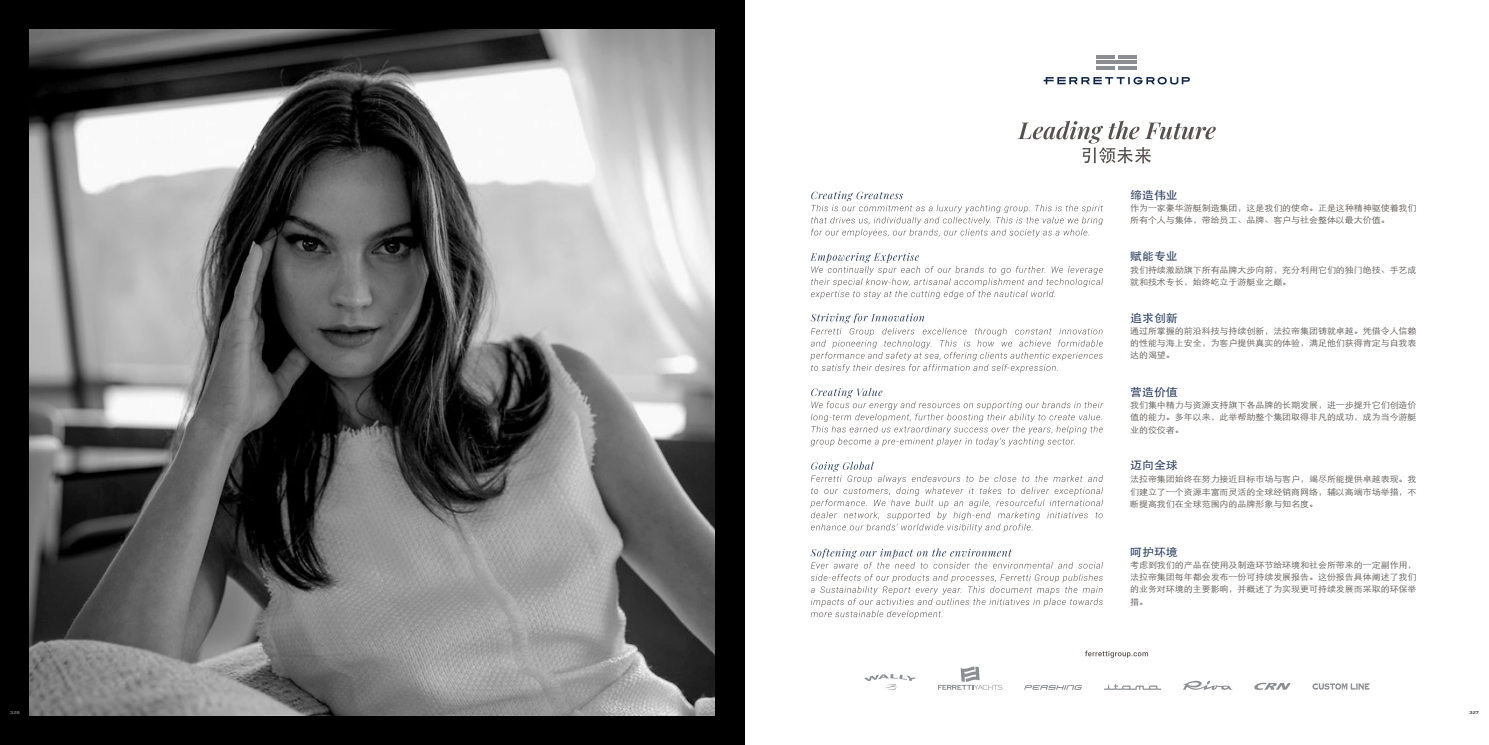
<style>
.page{position:relative;width:1489px;height:745px;background:#fff}
.page>*{position:absolute;margin:0;border:0;box-sizing:border-box;transform-origin:0 0}
.t1{font:500 11.2px "ST Heiti SC";color:#304263;scale:1.07 1}
.t2{font:300 8.4px/12.1px "ST Heiti SC";color:#57514d;text-align:justify;scale:1.07 1}
.t3{font:5.25px "Sweet Sans";color:#a0a3a4}
.t4{font:5.25px "Sweet Sans";color:#000}
</style>
<div class="page">
<div style="left:0;top:0;width:744px;height:744px;background:#000"></div>
<img style="left:30px;top:30px;width:684px;height:684px">
<hr style="left:1096px;top:61px;width:40px;height:3px;background:#8b8e92">
<hr style="left:1096px;top:55px;width:18px;height:4px;background:#8b8e92">
<hr style="left:1118px;top:55px;width:18px;height:4px;background:#8b8e92">
<hr style="left:1096px;top:66px;width:18px;height:4px;background:#8b8e92">
<hr style="left:1118px;top:66px;width:18px;height:4px;background:#8b8e92">
<svg style="left:1043px;top:77px;width:146px;height:7px"></svg>
<svg style="left:1104px;top:684px;width:57px;height:5px"></svg>
<svg style="left:1183px;top:680px;width:48px;height:9px"></svg>
<svg style="left:1024px;top:685px;width:58px;height:4px"></svg>
<svg style="left:938px;top:666px;width:64px;height:23px"></svg>
<svg style="left:864px;top:674px;width:52px;height:15px"></svg>
<svg style="left:1312px;top:683px;width:57px;height:6px"></svg>
<svg style="left:1254px;top:682px;width:36px;height:7px"></svg>
<svg style="left:1085px;top:650px;width:62px;height:7px"></svg>
<svg style="left:810px;top:548px;width:292px;height:70px"></svg>
<svg style="left:810px;top:461px;width:293px;height:71px"></svg>
<svg style="left:810px;top:388px;width:293px;height:58px"></svg>
<svg style="left:810px;top:313px;width:292px;height:59px"></svg>
<svg style="left:810px;top:253px;width:292px;height:46px"></svg>
<svg style="left:811px;top:191px;width:291px;height:46px"></svg>
<svg style="left:1017px;top:120px;width:198px;height:43px"></svg>
<h1 class="t1" style="left:1130px;top:189px;width:46px">缔造伟业</h1>
<p class="t2" style="left:1130px;top:201px;width:269px">作为一家豪华游艇制造集团，这是我们的使命。正是这种精神驱使着我们所有个人与集体，带给员工、品牌、客户与社会整体以最大价值。</p>
<h1 class="t1" style="left:1130px;top:250px;width:46px">赋能专业</h1>
<p class="t2" style="left:1130px;top:263px;width:269px">我们持续激励旗下所有品牌大步向前，充分利用它们的独门绝技、手艺成就和技术专长，始终屹立于游艇业之巅。</p>
<h1 class="t1" style="left:1130px;top:311px;width:46px">追求创新</h1>
<p class="t2" style="left:1130px;top:324px;width:269px">通过所掌握的前沿科技与持续创新，法拉帝集团铸就卓越。凭借令人信赖的性能与海上安全，为客户提供真实的体验，满足他们获得肯定与自我表达的渴望。</p>
<h1 class="t1" style="left:1130px;top:385px;width:46px">营造价值</h1>
<p class="t2" style="left:1130px;top:398px;width:269px">我们集中精力与资源支持旗下各品牌的长期发展，进一步提升它们创造价值的能力。多年以来，此举帮助整个集团取得非凡的成功，成为当今游艇业的佼佼者。</p>
<h1 class="t1" style="left:1130px;top:458px;width:46px">迈向全球</h1>
<p class="t2" style="left:1130px;top:472px;width:269px">法拉帝集团始终在努力接近目标市场与客户，竭尽所能提供卓越表现。我们建立了一个资源丰富而灵活的全球经销商网络，辅以高端市场举措，不断提高我们在全球范围内的品牌形象与知名度。</p>
<h1 class="t1" style="left:1130px;top:545px;width:46px">呵护环境</h1>
<p class="t2" style="left:1130px;top:558px;width:269px">考虑到我们的产品在使用及制造环节给环境和社会所带来的一定副作用，法拉帝集团每年都会发布一份可持续发展报告。这份报告具体阐述了我们的业务对环境的主要影响，并概述了为实现更可持续发展而采取的环保举措。</p>
<p class="t3" style="left:10px;top:708px;width:12px">326</p>
<p class="t4" style="left:1468px;top:708px;width:11px">327</p>
</div>
